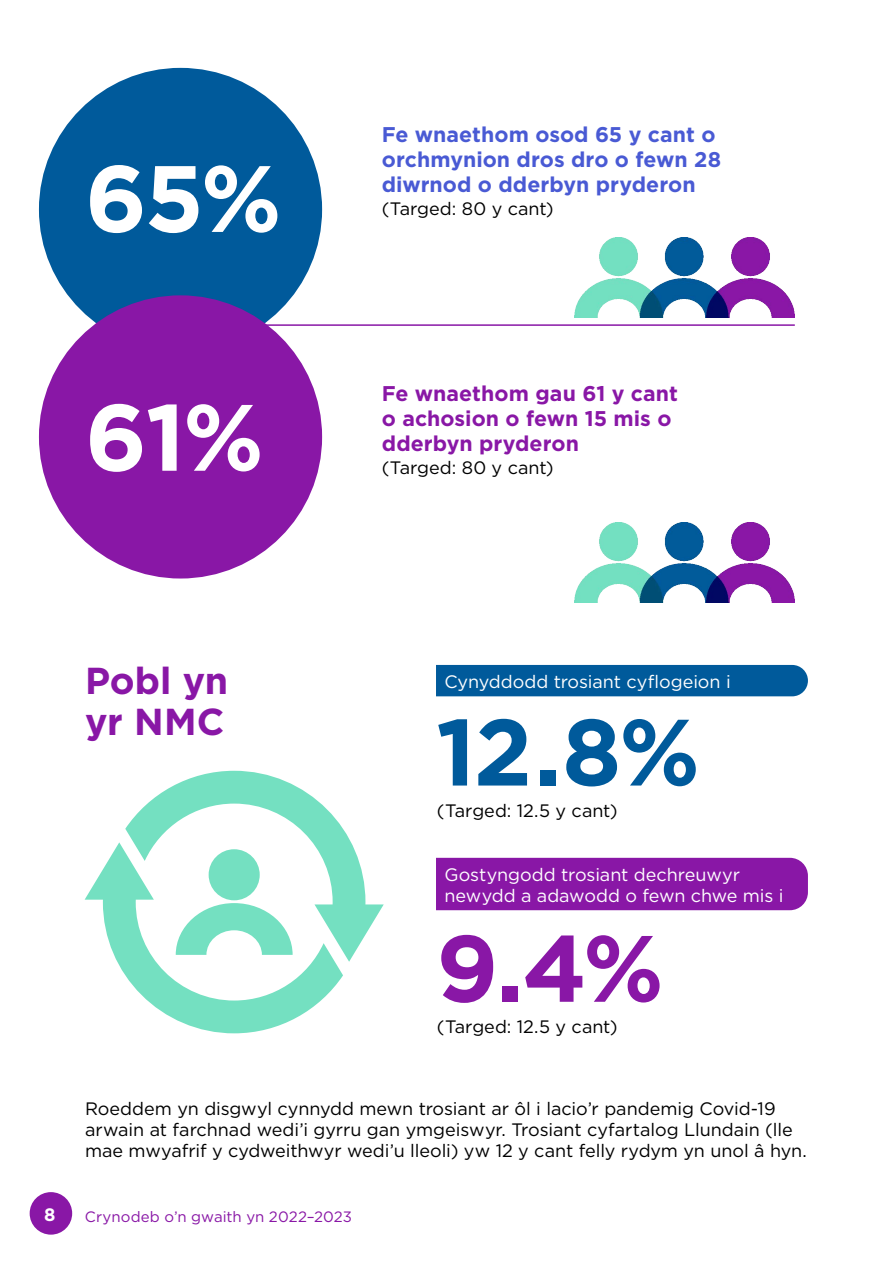
<style>
.page{position:relative;width:893px;height:1263px;background:#fff}
.page>*{position:absolute;margin:0;border:0;box-sizing:border-box;transform-origin:0 0}
.t1{font:700 94.05px "Gotham";color:#fff}
.t2{font:700 94.05px "Gotham";color:#005a9b}
.t3{font:700 94.05px "Gotham";color:#8917a6}
.t4{font:700 37.5px/40.5px "Gotham";color:#8917a6}
.t5{font:700 21.3px/25px "Gotham";color:#495ad4}
.t6{font:700 21.3px/25px "Gotham";color:#8917a6}
.t7{font:18px/21px "Gotham";letter-spacing:-.005em;color:#000}
.t8{font:18px/21px "Gotham";letter-spacing:-.005em;color:#fff}
.t9{font:700 18px "Gotham";color:#fff}
.t10{font:15px "Gotham";letter-spacing:.005em;color:#8917a6}
</style>
<div class="page">
<hr style="left:146px;top:324px;width:649px;height:2px;background:#8917a6">
<div style="left:39px;top:68px;width:283px;height:283px;background:#005a9b;border-radius:50%"></div>
<div style="left:39px;top:295px;width:283px;height:283px;background:#8917a6;border-radius:50%"></div>
<div style="left:436px;top:665px;width:372px;height:31px;background:#005a9b"></div>
<div style="left:436px;top:858px;width:372px;height:52px;background:#8917a6"></div>
<svg style="left:125px;top:771px;width:259px;height:191px"></svg>
<svg style="left:85px;top:842px;width:258px;height:191px"></svg>
<div style="left:30px;top:1192px;width:42px;height:42px;background:#8917a6;border-radius:50%"></div>
<img style="left:575px;top:238px;width:219px;height:80px">
<img style="left:575px;top:523px;width:219px;height:79px">
<p class="t1" style="left:85px;top:136px;width:198px">65%</p>
<p class="t1" style="left:85px;top:375px;width:180px">61%</p>
<p class="t5" style="left:382px;top:122px;width:341px">Fe wnaethom osod 65 y cant o orchmynion dros dro o fewn 28 diwrnod o dderbyn pryderon</p>
<p class="t7" style="left:382px;top:197px;width:173px">(Targed: 80 y cant)</p>
<h3 class="t6" style="left:382px;top:380px;width:298px">Fe wnaethom gau 61 y cant o achosion o fewn 15 mis o dderbyn pryderon</h3>
<p class="t7" style="left:382px;top:456px;width:173px">(Targed: 80 y cant)</p>
<h2 class="t4" style="left:85px;top:660px;width:145px">Pobl yn yr NMC</h2>
<p class="t8" style="left:444px;top:671px;width:288px">Cynyddodd trosiant cyflogeion i</p>
<p class="t2" style="left:436px;top:690px;width:265px">12.8%</p>
<p class="t7" style="left:437px;top:800px;width:182px">(Targed: 12.5 y cant)</p>
<p class="t8" style="left:444px;top:863px;width:341px">Gostyngodd trosiant dechreuwyr newydd a adawodd o fewn chwe mis i</p>
<h1 class="t3" style="left:436px;top:906px;width:229px">9.4%</h1>
<p class="t7" style="left:437px;top:1016px;width:182px">(Targed: 12.5 y cant)</p>
<p class="t7" style="left:85px;top:1097px;width:723px">Roeddem yn disgwyl cynnydd mewn trosiant ar ôl i lacio’r pandemig Covid-19 arwain at farchnad wedi’i gyrru gan ymgeiswyr. Trosiant cyfartalog Llundain (lle mae mwyafrif y cydweithwyr wedi’u lleoli) yw 12 y cant felly rydym yn unol â hyn.</p>
<p class="t9" style="left:44px;top:1202px;width:13px">8</p>
<p class="t10" style="left:85px;top:1206px;width:269px">Crynodeb o’n gwaith yn 2022–2023</p>
</div>
